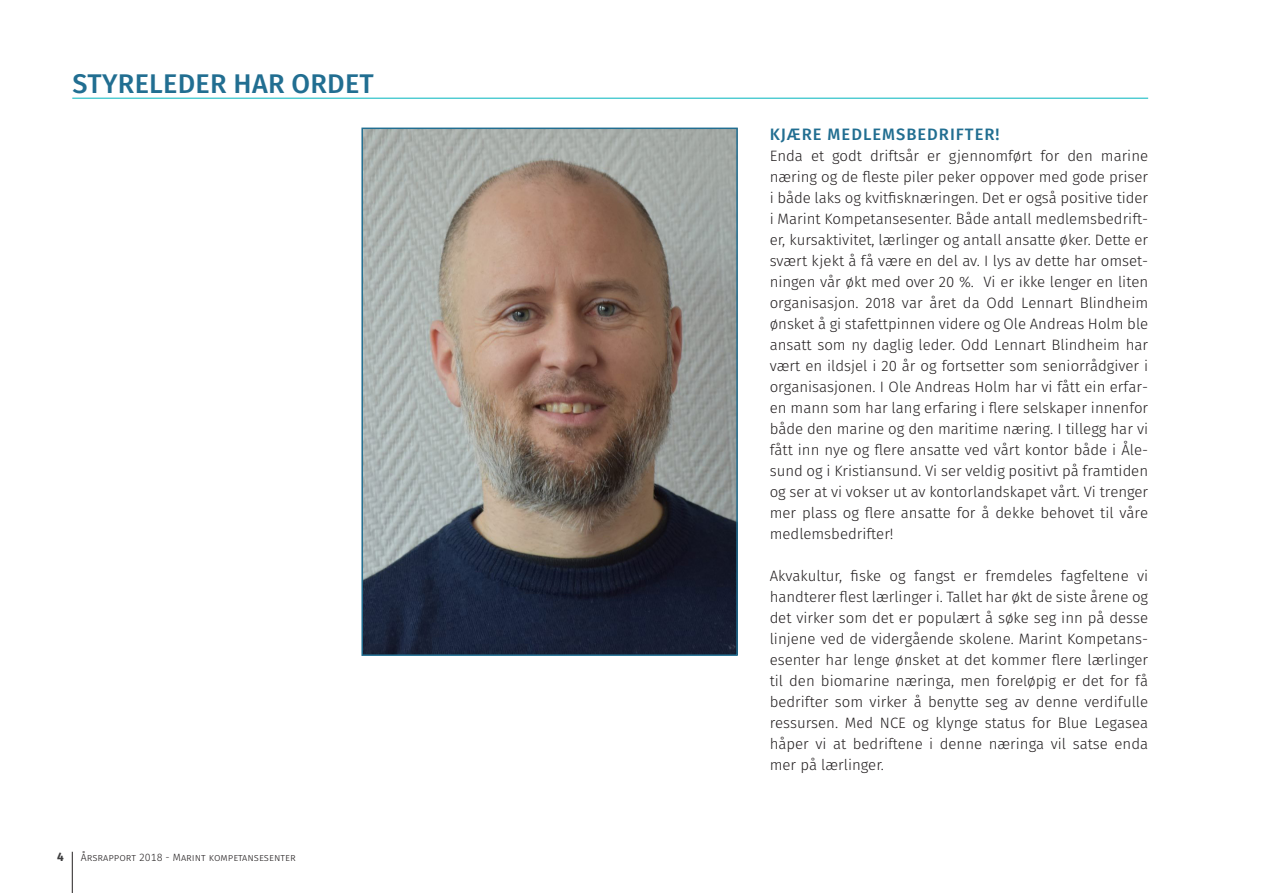
<style>
.page{position:relative;width:1263px;height:893px;background:#fff}
.page>*{position:absolute;margin:0;border:0;box-sizing:border-box;transform-origin:0 0}
.t1{font:500 27px "Fira Sans";letter-spacing:.01em;color:#216e91}
.t2{font:500 16.5px "Fira Sans";letter-spacing:.06em;color:#216e91}
.t3{font:300 15px/21px "Fira Sans";color:#231f20;text-align:justify}
.t4{font:700 12px "Fira Sans";color:#3e3e3f}
.t5{font:300 10.5px "Fira Sans";color:#231f20}
</style>
<div class="page">
<hr style="left:72px;top:852px;width:1px;height:41px;background:#231f20">
<hr style="left:72px;top:98px;width:1076px;height:1px;background:#00b5be">
<img style="left:364px;top:131px;width:371px;height:522px">
<div style="left:361px;top:128px;width:377px;height:528px;border:2px solid #216e91"></div>
<p class="t1" style="left:72px;top:64px;width:303px">STYRELEDER HAR ORDET</p>
<p class="t4" style="left:57px;top:848px;width:8px">4</p>
<p class="t5" style="left:81px;top:850px;width:216px">Årsrapport 2018 - Marint kompetansesenter</p>
<p class="t2" style="left:770px;top:123px;width:231px">KJÆRE MEDLEMSBEDRIFTER!</p>
<p class="t3" style="left:770px;top:145px;width:380px">Enda et godt driftsår er gjennomført for den marine næring og de fleste piler peker oppover med gode priser i både laks og kvitfisknæringen. Det er også positive tider i Marint Kompetansesenter. Både antall medlemsbedrift&shy;er, kursaktivitet, lærlinger og antall ansatte øker. Dette er svært kjekt å få være en del av. I lys av dette har omset&shy;ningen vår økt med over 20 %. Vi er ikke lenger en liten organisasjon. 2018 var året da Odd Lennart Blindheim ønsket å gi stafettpinnen videre og Ole Andreas Holm ble ansatt som ny daglig leder. Odd Lennart Blindheim har vært en ildsjel i 20 år og fortsetter som seniorrådgiver i organisasjonen. I Ole Andreas Holm har vi fått ein erfar&shy;en mann som har lang erfaring i flere selskaper innenfor både den marine og den maritime næring. I tillegg har vi fått inn nye og flere ansatte ved vårt kontor både i Åle&shy;sund og i Kristiansund. Vi ser veldig positivt på framtiden og ser at vi vokser ut av kontorlandskapet vårt. Vi trenger mer plass og flere ansatte for å dekke behovet til våre medlemsbedrifter!</p>
<p class="t3" style="left:770px;top:565px;width:380px">Akvakultur, fiske og fangst er fremdeles fagfeltene vi handterer flest lærlinger i. Tallet har økt de siste årene og det virker som det er populært å søke seg inn på desse linjene ved de vidergående skolene. Marint Kompetans&shy;esenter har lenge ønsket at det kommer flere lærlinger til den biomarine næringa, men foreløpig er det for få bedrifter som virker å benytte seg av denne verdifulle ressursen. Med NCE og klynge status for Blue Legasea håper vi at bedriftene i denne næringa vil satse enda mer på lærlinger.</p>
</div>
